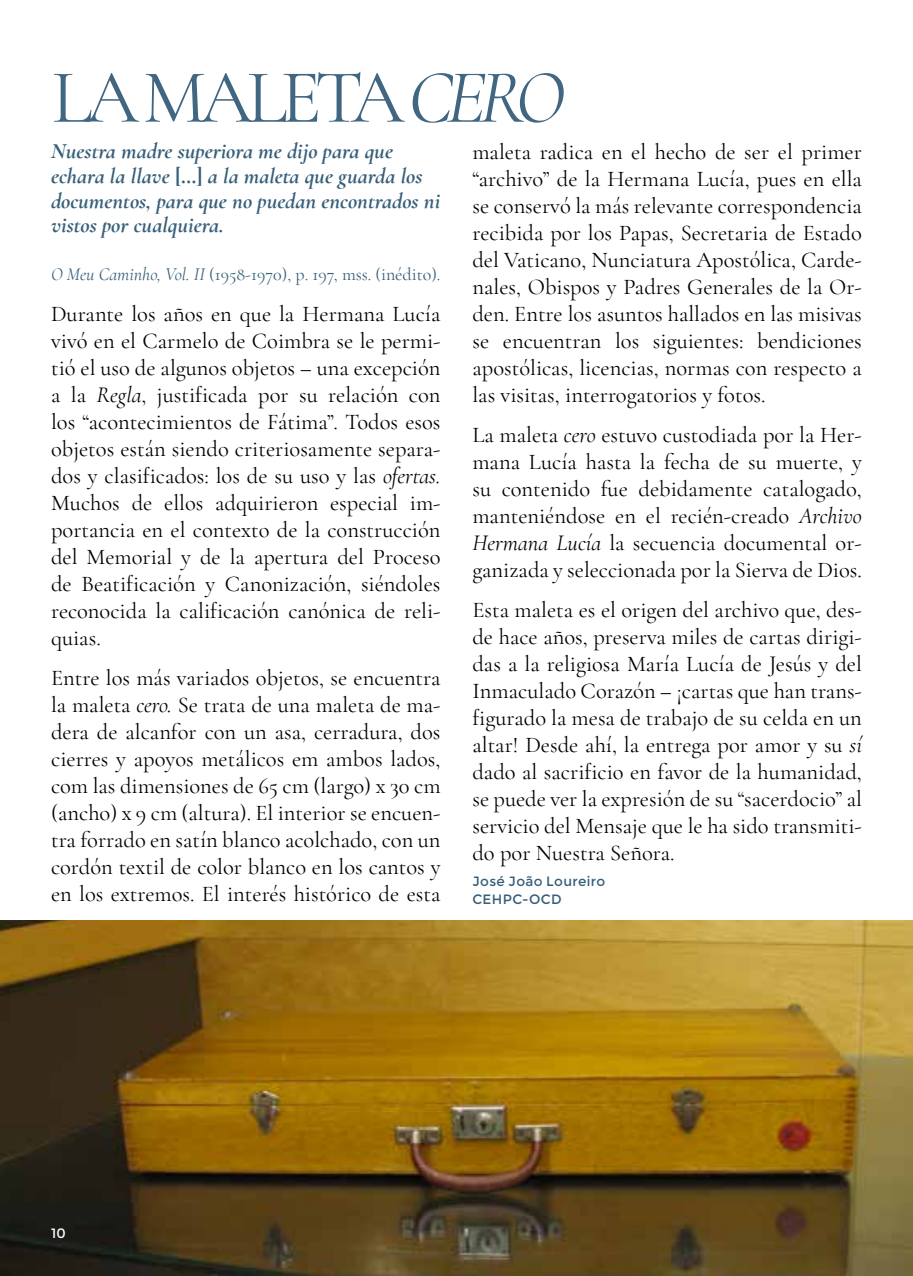
<style>
.page{position:relative;width:913px;height:1276px;background:#fff}
.page>*{position:absolute;margin:0;border:0;box-sizing:border-box;transform-origin:0 0}
.t1{font:76.5px "Cormorant Garamond";letter-spacing:-.09em;color:#416681}
.t2{font:22.5px/27px "Cormorant Garamond";color:#000;text-align:justify}
.t3{font:italic 700 22.5px/24.8px "Cormorant Garamond";color:#365f79}
.t4{font:18px "Cormorant Garamond";color:#365f79}
.t5{font:13.5px/18px "Montserrat";letter-spacing:.025em;color:#365f79}
.t6{font:13.5px "Montserrat";color:#fff}
.s1{font-style:italic}
.s2{font-style:normal}
</style>
<div class="page">
<img style="left:0;top:920px;width:912px;height:356px">
<h1 class="t1" style="left:51px;top:51px;width:514px">LA MALETA <span class="s1">CERO</span></h1>
<p class="t3" style="left:51px;top:138px;width:390px">Nuestra madre superiora me dijo para que echara la llave <span class="s2">[…]</span> a la maleta que guarda los documentos, para que no puedan encontrados ni vistos por cualquiera.</p>
<p class="t4" style="left:51px;top:263px;width:391px"><span class="s1">O Meu Caminho, Vol. II</span> (1958-1970), p. 197, mss. (inédito).</p>
<p class="t2" style="left:472px;top:138px;width:391px">maleta radica en el hecho de ser el primer “archivo” de la Hermana Lucía, pues en ella se conservó la más relevante correspondencia recibida por los Papas, Secretaria de Estado del Vaticano, Nunciatura Apostólica, Carde&shy;nales, Obispos y Padres Generales de la Or&shy;den. Entre los asuntos hallados en las misivas se encuentran los siguientes: bendiciones apostólicas, licencias, normas con respecto a las visitas, interrogatorios y fotos.</p>
<p class="t2" style="left:472px;top:421px;width:391px">La maleta <span class="s1">cero</span> estuvo custodiada por la Her&shy;mana Lucía hasta la fecha de su muerte, y su contenido fue debidamente catalogado, manteniéndose en el recién-creado <span class="s1">Archivo Hermana Lucía</span> la secuencia documental or&shy;ganizada y seleccionada por la Sierva de Dios.</p>
<p class="t2" style="left:472px;top:596px;width:391px">Esta maleta es el origen del archivo que, des&shy;de hace años, preserva miles de cartas dirigi&shy;das a la religiosa María Lucía de Jesús y del Inmaculado Corazón – ¡cartas que han trans&shy;figurado la mesa de trabajo de su celda en un altar! Desde ahí, la entrega por amor y su <span class="s1">sí </span>dado al sacrificio en favor de la humanidad, se puede ver la expresión de su “sacerdocio” al servicio del Mensaje que le ha sido transmiti&shy;do por Nuestra Señora.</p>
<p class="t5" style="left:472px;top:872px;width:134px">José João Loureiro<br>CEHPC-OCD</p>
<p class="t2" style="left:51px;top:300px;width:391px">Durante los años en que la Hermana Lucía vivó en el Carmelo de Coimbra se le permi&shy;tió el uso de algunos objetos – una excepción a la <span class="s1">Regla</span>, justificada por su relación con los “acontecimientos de Fátima”. Todos esos objetos están siendo criteriosamente separa&shy;dos y clasificados: los de su uso y las <span class="s1">ofertas.<br></span>Muchos de ellos adquirieron especial im&shy;portancia en el contexto de la construcción del Memorial y de la apertura del Proceso de Beatificación y Canonización, siéndoles reconocida la calificación canónica de reli&shy;quias.</p>
<p class="t2" style="left:51px;top:664px;width:391px">Entre los más variados objetos, se encuentra la maleta <span class="s1">cero.</span> Se trata de una maleta de ma&shy;dera de alcanfor con un asa, cerradura, dos cierres y apoyos metálicos em ambos lados, com las dimensiones de 65 cm (largo) x 30 cm (ancho) x 9 cm (altura). El interior se encuen&shy;tra forrado en satín blanco acolchado, con un cordón textil de color blanco en los cantos y en los extremos. El interés histórico de esta</p>
<p class="t6" style="left:51px;top:1225px;width:16px">10</p>
</div>
